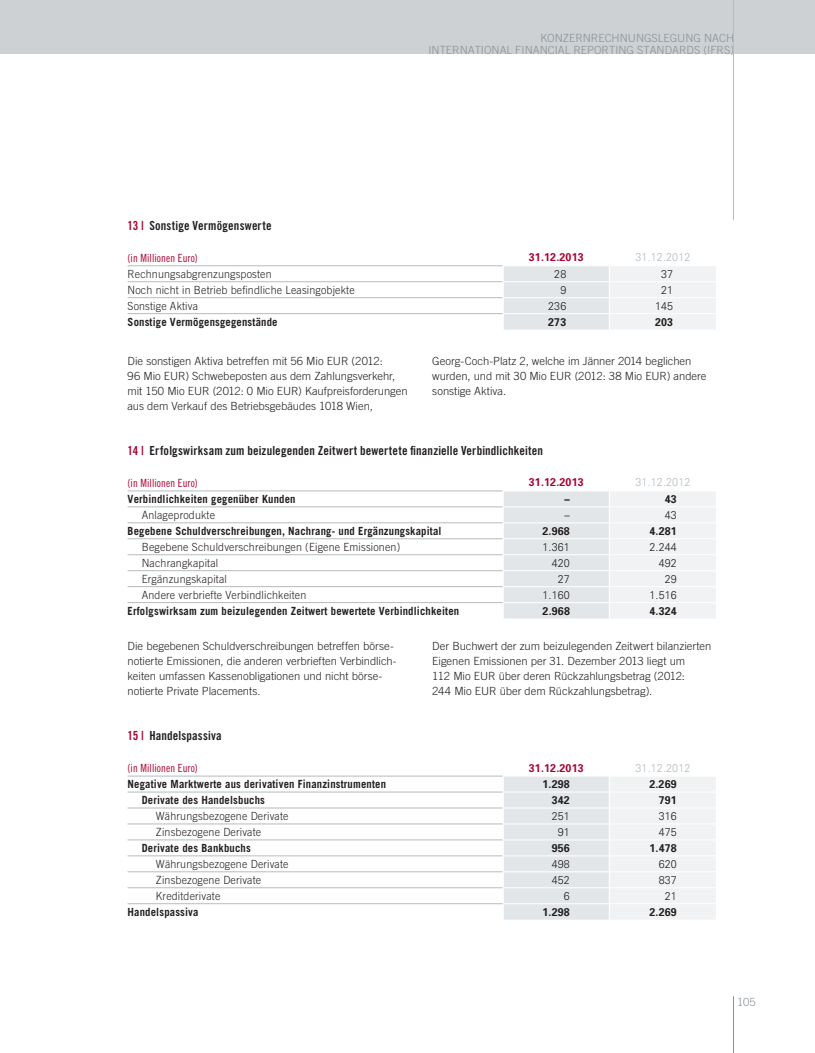
<style>
.page{position:relative;width:815px;height:1053px;background:#fff}
.page>*{position:absolute;margin:0;border:0;box-sizing:border-box;transform-origin:0 0}
.t1{font:12.5px "Trade Gothic LT Bold Cond Twenty";letter-spacing:.015em;color:#231f20}
.t2{font:300 11.25px/15px "Trade Gothic LT";color:#231f20}
.t3{font:300 11.25px "Trade Gothic LT";color:#231f20;scale:.95 1}
.t4{font:700 11.25px "Trade Gothic LT";letter-spacing:.015em;color:#231f20;scale:.95 1}
.t5{font:300 11.25px/12.5px "Trade Gothic LT";color:#8a9297;text-align:right}
.t6{font:300 11.25px "Univers";letter-spacing:.015em;color:#231f20;scale:.95 1}
.t7{font:700 11.25px "Univers";letter-spacing:.015em;color:#231f20;scale:.95 1}
.t8{font:11.25px "Trade Gothic LT Cond Eighteen";letter-spacing:.015em;color:#a90332;scale:.95 1}
.t9{font:700 11.25px "Univers";letter-spacing:.015em;color:#a90332;scale:.95 1}
.t10{font:300 11.25px "Univers";letter-spacing:.015em;color:#b5bbc0;scale:.95 1}
.s1{color:#a90332}
</style>
<div class="page">
<div style="left:0;top:0;width:815px;height:54px;background:#cdd1d4"></div>
<hr style="left:733px;top:996px;width:1px;height:56px;background:#8a9297">
<hr style="left:733px;top:0;width:1px;height:220px;background:#b5bbc0">
<svg style="left:504px;top:266px;width:212px;height:63px"></svg>
<hr style="left:504px;top:281px;width:105px;height:1px;background:#fff">
<hr style="left:609px;top:281px;width:107px;height:1px;background:#fff">
<hr style="left:128px;top:265px;width:375px;height:1px;background:#b5bbc0">
<hr style="left:128px;top:281px;width:375px;height:1px;background:#b5bbc0">
<hr style="left:128px;top:297px;width:375px;height:1px;background:#b5bbc0">
<hr style="left:504px;top:313px;width:105px;height:1px;background:#fff">
<hr style="left:609px;top:313px;width:107px;height:1px;background:#fff">
<hr style="left:128px;top:313px;width:375px;height:1px;background:#b5bbc0">
<svg style="left:504px;top:491px;width:212px;height:127px"></svg>
<hr style="left:504px;top:506px;width:105px;height:1px;background:#fff">
<hr style="left:609px;top:506px;width:107px;height:1px;background:#fff">
<hr style="left:128px;top:490px;width:375px;height:1px;background:#b5bbc0">
<hr style="left:128px;top:506px;width:375px;height:1px;background:#b5bbc0">
<hr style="left:128px;top:522px;width:375px;height:1px;background:#b5bbc0">
<hr style="left:128px;top:538px;width:375px;height:1px;background:#b5bbc0">
<hr style="left:128px;top:554px;width:375px;height:1px;background:#b5bbc0">
<hr style="left:128px;top:570px;width:375px;height:1px;background:#b5bbc0">
<hr style="left:128px;top:586px;width:375px;height:1px;background:#b5bbc0">
<hr style="left:504px;top:602px;width:105px;height:1px;background:#fff">
<hr style="left:609px;top:602px;width:107px;height:1px;background:#fff">
<hr style="left:128px;top:602px;width:375px;height:1px;background:#b5bbc0">
<svg style="left:504px;top:776px;width:212px;height:143px"></svg>
<hr style="left:504px;top:791px;width:105px;height:1px;background:#fff">
<hr style="left:609px;top:791px;width:107px;height:1px;background:#fff">
<hr style="left:128px;top:775px;width:375px;height:1px;background:#b5bbc0">
<hr style="left:128px;top:791px;width:375px;height:1px;background:#b5bbc0">
<hr style="left:128px;top:807px;width:375px;height:1px;background:#b5bbc0">
<hr style="left:128px;top:823px;width:375px;height:1px;background:#b5bbc0">
<hr style="left:128px;top:839px;width:375px;height:1px;background:#b5bbc0">
<hr style="left:128px;top:855px;width:375px;height:1px;background:#b5bbc0">
<hr style="left:128px;top:871px;width:375px;height:1px;background:#b5bbc0">
<hr style="left:128px;top:887px;width:375px;height:1px;background:#b5bbc0">
<hr style="left:128px;top:903px;width:375px;height:1px;background:#b5bbc0">
<hr style="left:504px;top:903px;width:105px;height:1px;background:#fff">
<hr style="left:609px;top:903px;width:107px;height:1px;background:#fff">
<p class="t5" style="left:428px;top:31px;width:307px">KONZERNRECHNUNGSLEGUNG NACH<br>INTERNATIONAL FINANCIAL REPORTING STANDARDS (IFRS)</p>
<p class="t1" style="left:128px;top:218px;width:146px"><span class="s1">13 |</span> Sonstige Vermögenswerte</p>
<p class="t8" style="left:128px;top:251px;width:76px">(in Millionen Euro)</p>
<p class="t9" style="left:529px;top:250px;width:59px">31.12.2013</p>
<p class="t10" style="left:635px;top:250px;width:59px">31.12.2012</p>
<p class="t3" style="left:128px;top:267px;width:153px">Rechnungsabgrenzungsposten</p>
<p class="t6" style="left:554px;top:267px;width:14px">28</p>
<p class="t6" style="left:661px;top:267px;width:14px">37</p>
<p class="t3" style="left:128px;top:283px;width:241px">Noch nicht in Betrieb befindliche Leasingobjekte</p>
<p class="t6" style="left:560px;top:283px;width:8px">9</p>
<p class="t6" style="left:661px;top:283px;width:14px">21</p>
<p class="t3" style="left:128px;top:299px;width:76px">Sonstige Aktiva</p>
<p class="t6" style="left:548px;top:299px;width:21px">236</p>
<p class="t6" style="left:655px;top:299px;width:21px">145</p>
<p class="t4" style="left:128px;top:315px;width:159px">Sonstige Vermögensgegenstände</p>
<p class="t7" style="left:548px;top:314px;width:21px">273</p>
<p class="t7" style="left:655px;top:314px;width:21px">203</p>
<p class="t2" style="left:128px;top:353px;width:282px">Die sonstigen Aktiva betreffen mit 56 Mio EUR (2012:<br>96 Mio EUR) Schwebeposten aus dem Zahlungsverkehr, mit 150 Mio EUR (2012: 0 Mio EUR) Kaufpreisforderungen aus dem Verkauf des Betriebsgebäudes 1018 Wien,</p>
<p class="t2" style="left:432px;top:353px;width:276px">Georg-Coch-Platz 2, welche im Jänner 2014 beglichen wurden, und mit 30 Mio EUR (2012: 38 Mio EUR) andere sonstige Aktiva.</p>
<p class="t1" style="left:128px;top:443px;width:417px"><span class="s1">14 |</span> Erfolgswirksam zum beizulegenden Zeitwert bewertete finanzielle Verbindlichkeiten</p>
<p class="t8" style="left:128px;top:476px;width:76px">(in Millionen Euro)</p>
<p class="t9" style="left:529px;top:475px;width:59px">31.12.2013</p>
<p class="t10" style="left:635px;top:475px;width:59px">31.12.2012</p>
<p class="t4" style="left:128px;top:492px;width:178px">Verbindlichkeiten gegenüber Kunden</p>
<p class="t7" style="left:565px;top:491px;width:7px">–</p>
<p class="t7" style="left:665px;top:491px;width:14px">43</p>
<p class="t3" style="left:142px;top:508px;width:79px">Anlageprodukte</p>
<p class="t6" style="left:565px;top:508px;width:7px">–</p>
<p class="t6" style="left:665px;top:508px;width:14px">43</p>
<p class="t4" style="left:128px;top:524px;width:332px">Begebene Schuldverschreibungen, Nachrang- und Ergänzungskapital</p>
<p class="t7" style="left:542px;top:523px;width:30px">2.968</p>
<p class="t7" style="left:649px;top:523px;width:30px">4.281</p>
<p class="t3" style="left:142px;top:540px;width:274px">Begebene Schuldverschreibungen (Eigene Emissionen)</p>
<p class="t6" style="left:543px;top:540px;width:30px">1.361</p>
<p class="t6" style="left:649px;top:540px;width:30px">2.244</p>
<p class="t3" style="left:142px;top:556px;width:82px">Nachrangkapital</p>
<p class="t6" style="left:552px;top:556px;width:21px">420</p>
<p class="t6" style="left:659px;top:556px;width:21px">492</p>
<p class="t3" style="left:142px;top:572px;width:91px">Ergänzungskapital</p>
<p class="t6" style="left:558px;top:572px;width:14px">27</p>
<p class="t6" style="left:665px;top:572px;width:14px">29</p>
<p class="t3" style="left:142px;top:588px;width:175px">Andere verbriefte Verbindlichkeiten</p>
<p class="t6" style="left:543px;top:588px;width:30px">1.160</p>
<p class="t6" style="left:649px;top:588px;width:30px">1.516</p>
<p class="t4" style="left:128px;top:603px;width:350px">Erfolgswirksam zum beizulegenden Zeitwert bewertete Verbindlichkeiten</p>
<p class="t7" style="left:543px;top:603px;width:30px">2.968</p>
<p class="t7" style="left:649px;top:603px;width:30px">4.324</p>
<p class="t2" style="left:128px;top:638px;width:270px">Die begebenen Schuldverschreibungen betreffen börse&shy;notierte Emissionen, die anderen verbrieften Verbindlich&shy;keiten umfassen Kassenobligationen und nicht börse&shy;notierte Private Placements.</p>
<p class="t2" style="left:432px;top:638px;width:281px">Der Buchwert der zum beizulegenden Zeitwert bilanzierten Eigenen Emissionen per 31. Dezember 2013 liegt um<br>112 Mio EUR über deren Rückzahlungsbetrag (2012:<br>244 Mio EUR über dem Rückzahlungsbetrag).</p>
<p class="t1" style="left:128px;top:728px;width:96px"><span class="s1">15 |</span> Handelspassiva</p>
<p class="t8" style="left:128px;top:761px;width:76px">(in Millionen Euro)</p>
<p class="t9" style="left:529px;top:760px;width:59px">31.12.2013</p>
<p class="t10" style="left:635px;top:760px;width:59px">31.12.2012</p>
<p class="t4" style="left:128px;top:777px;width:274px">Negative Marktwerte aus derivativen Finanzinstrumenten</p>
<p class="t7" style="left:542px;top:776px;width:30px">1.298</p>
<p class="t7" style="left:649px;top:776px;width:30px">2.269</p>
<p class="t4" style="left:142px;top:793px;width:131px">Derivate des Handelsbuchs</p>
<p class="t7" style="left:552px;top:792px;width:21px">342</p>
<p class="t7" style="left:659px;top:792px;width:21px">791</p>
<p class="t3" style="left:156px;top:809px;width:141px">Währungsbezogene Derivate</p>
<p class="t6" style="left:552px;top:809px;width:21px">251</p>
<p class="t6" style="left:659px;top:809px;width:21px">316</p>
<p class="t3" style="left:156px;top:825px;width:112px">Zinsbezogene Derivate</p>
<p class="t6" style="left:558px;top:825px;width:14px">91</p>
<p class="t6" style="left:659px;top:825px;width:21px">475</p>
<p class="t4" style="left:142px;top:841px;width:116px">Derivate des Bankbuchs</p>
<p class="t7" style="left:552px;top:840px;width:21px">956</p>
<p class="t7" style="left:649px;top:840px;width:30px">1.478</p>
<p class="t3" style="left:156px;top:857px;width:141px">Währungsbezogene Derivate</p>
<p class="t6" style="left:552px;top:857px;width:21px">498</p>
<p class="t6" style="left:659px;top:857px;width:21px">620</p>
<p class="t3" style="left:156px;top:873px;width:112px">Zinsbezogene Derivate</p>
<p class="t6" style="left:552px;top:873px;width:21px">452</p>
<p class="t6" style="left:659px;top:873px;width:21px">837</p>
<p class="t3" style="left:156px;top:888px;width:69px">Kreditderivate</p>
<p class="t6" style="left:564px;top:888px;width:8px">6</p>
<p class="t6" style="left:665px;top:888px;width:14px">21</p>
<p class="t4" style="left:128px;top:904px;width:76px">Handelspassiva</p>
<p class="t7" style="left:543px;top:904px;width:30px">1.298</p>
<p class="t7" style="left:649px;top:904px;width:30px">2.269</p>
<p class="t5" style="left:737px;top:995px;width:20px">105</p>
</div>
